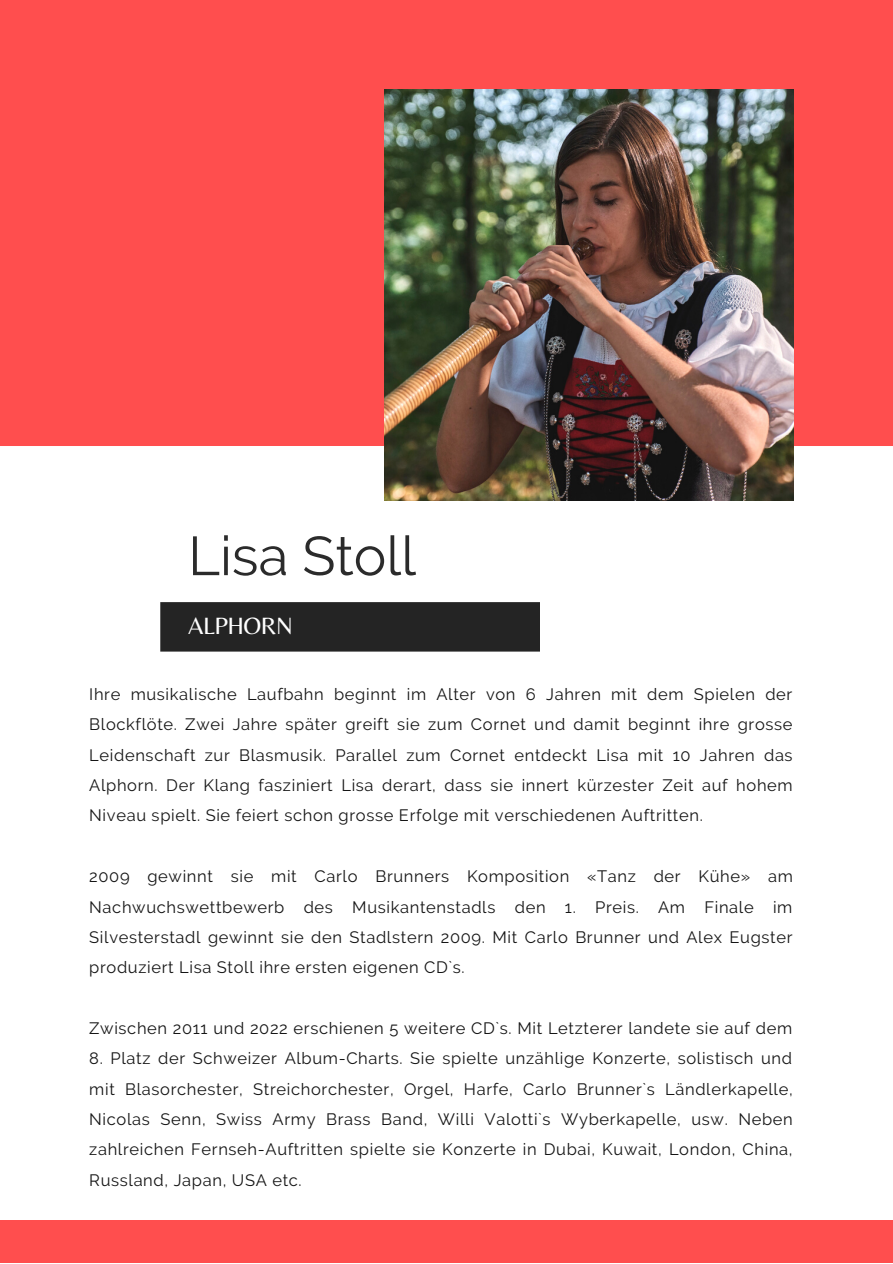
<style>
.page{position:relative;width:893px;height:1264px;background:#fff}
.page>*{position:absolute;margin:0;border:0;box-sizing:border-box;transform-origin:0 0}
.t1{font:54.6px "Raleway";color:#2b2b2b}
.t2{font:24.6px "Belleza";letter-spacing:-.02em;color:#fff}
.t3{font:16.5px/30.3px "Raleway";letter-spacing:.04em;color:#151515;text-align:justify}
</style>
<div class="page">
<div style="left:0;top:0;width:892px;height:1262px;background:#ff4e4e"></div>
<div style="left:0;top:446px;width:892px;height:773px;background:#fff"></div>
<div style="left:159px;top:446px;width:574px;height:156px;background:#fff"></div>
<img style="left:384px;top:89px;width:409px;height:412px">
<div style="left:160px;top:602px;width:380px;height:49px;background:#242424"></div>
<h1 class="t1" style="left:188px;top:524px;width:229px">Lisa Stoll</h1>
<h2 class="t2" style="left:188px;top:611px;width:106px">ALPHORN</h2>
<p class="t3" style="left:89px;top:679px;width:705px">Ihre musikalische Laufbahn beginnt im Alter von 6 Jahren mit dem Spielen der Blockflöte. Zwei Jahre später greift sie zum Cornet und damit beginnt ihre grosse Leidenschaft zur Blasmusik. Parallel zum Cornet entdeckt Lisa mit 10 Jahren das Alphorn. Der Klang fasziniert Lisa derart, dass sie innert kürzester Zeit auf hohem Niveau spielt. Sie feiert schon grosse Erfolge mit verschiedenen Auftritten.</p>
<p class="t3" style="left:89px;top:861px;width:705px">2009 gewinnt sie mit Carlo Brunners Komposition «Tanz der Kühe» am Nachwuchswettbewerb des Musikantenstadls den 1. Preis. Am Finale im Silvesterstadl gewinnt sie den Stadlstern 2009. Mit Carlo Brunner und Alex Eugster produziert Lisa Stoll ihre ersten eigenen CD`s.</p>
<p class="t3" style="left:89px;top:1013px;width:704px">Zwischen 2011 und 2022 erschienen 5 weitere CD`s. Mit Letzterer landete sie auf dem</p>
<p class="t3" style="left:89px;top:1043px;width:705px">8. Platz der Schweizer Album-Charts. Sie spielte unzählige Konzerte, solistisch und mit Blasorchester, Streichorchester, Orgel, Harfe, Carlo Brunner`s Ländlerkapelle, Nicolas Senn, Swiss Army Brass Band, Willi Valotti`s Wyberkapelle, usw. Neben zahlreichen Fernseh-Auftritten spielte sie Konzerte in Dubai, Kuwait, London, China, Russland, Japan, USA etc.</p>
</div>
